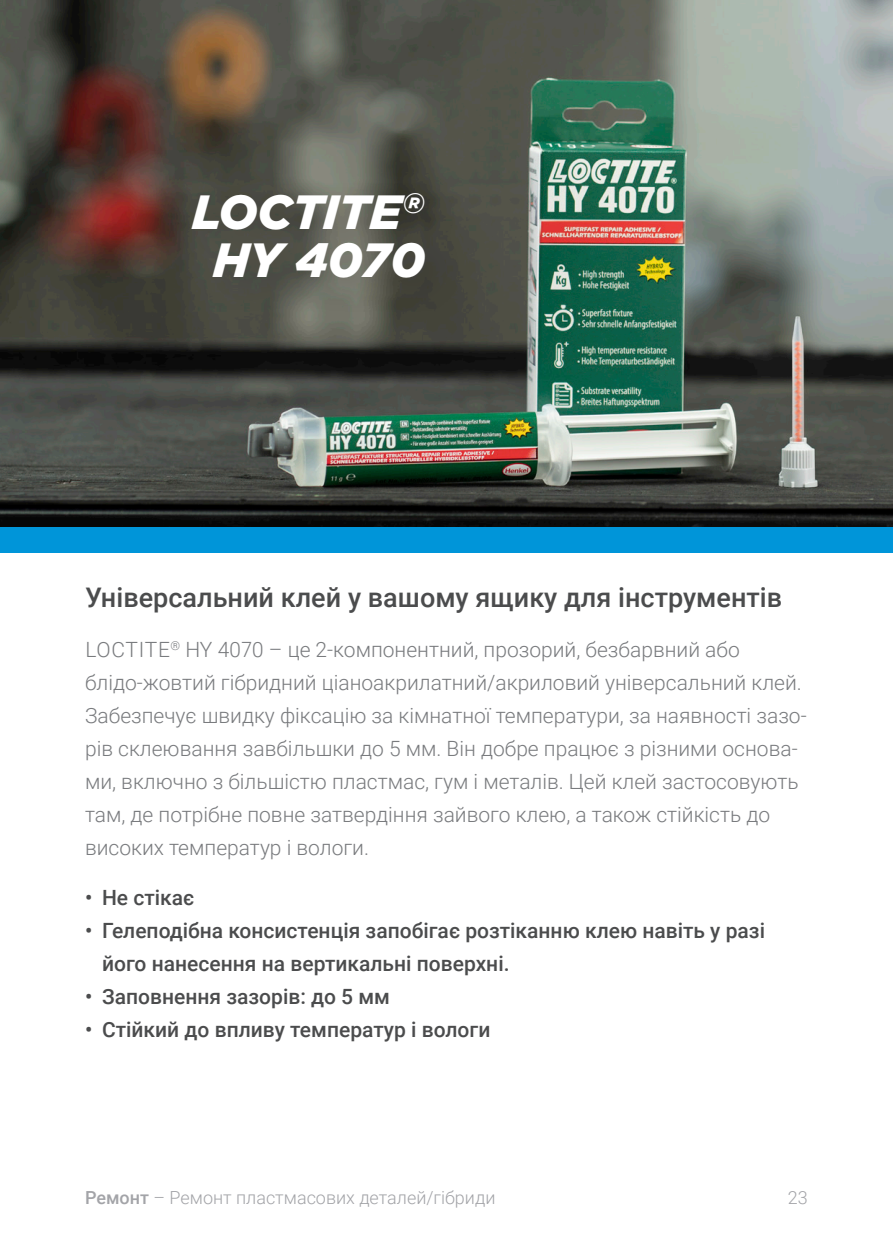
<style>
.page{position:relative;width:893px;height:1259px;background:#fff}
.page>*{position:absolute;margin:0;border:0;box-sizing:border-box;transform-origin:0 0}
.t1{font:italic 900 48px/48px "Gotham";color:#fff;text-align:center}
.t2{font:500 27px "Roboto";color:#4b4c4d}
.t3{font:300 21px/33px "Roboto";color:#797b7e}
.t4{font:500 21px/33px "Roboto";color:#4b4c4d}
.t5{font:300 18px "Roboto";color:#a3a4a8}
.s1{font-weight:500}
</style>
<div class="page">
<img style="left:0;top:0;width:893px;height:527px">
<div style="left:0;top:527px;width:893px;height:26px;background:#0095d9"></div>
<div style="left:178px;top:179px;width:286px;height:139px;background:#231f20;opacity:.25"></div>
<h1 class="t1" style="left:192px;top:188px;width:234px">LOCTITE<sup>®<br></sup>HY 4070</h1>
<p class="t2" style="left:85px;top:579px;width:699px">Універсальний клей у вашому ящику для інструментів</p>
<p class="t3" style="left:85px;top:632px;width:723px">LOCTITE<sup>®</sup> HY 4070 – це 2-компонентний, прозорий, безбарвний або блідо-жовтий гібридний ціаноакрилатний/акриловий універсальний клей.<br>Забезпечує швидку фіксацію за кімнатної температури, за наявності зазо&shy;рів склеювання завбільшки до 5 мм. Він добре працює з різними основа&shy;ми, включно з більшістю пластмас, гум і металів. Цей клей застосовують там, де потрібне повне затвердіння зайвого клею, а також стійкість до високих температур і вологи.</p>
<p class="t4" style="left:85px;top:880px;width:111px">• Не стікає</p>
<p class="t4" style="left:102px;top:913px;width:664px;text-indent:-17px">• Гелеподібна консистенція запобігає розтіканню клею навіть у разі його нанесення на вертикальні поверхні.</p>
<p class="t4" style="left:85px;top:979px;width:306px">• Заповнення зазорів: до 5 мм</p>
<p class="t4" style="left:85px;top:1012px;width:407px">• Стійкий до впливу температур і вологи</p>
<p class="t5" style="left:85px;top:1185px;width:412px"><span class="s1">Ремонт</span> – Ремонт пластмасових деталей/гібриди</p>
<p class="t5" style="left:788px;top:1185px;width:21px">23</p>
</div>
